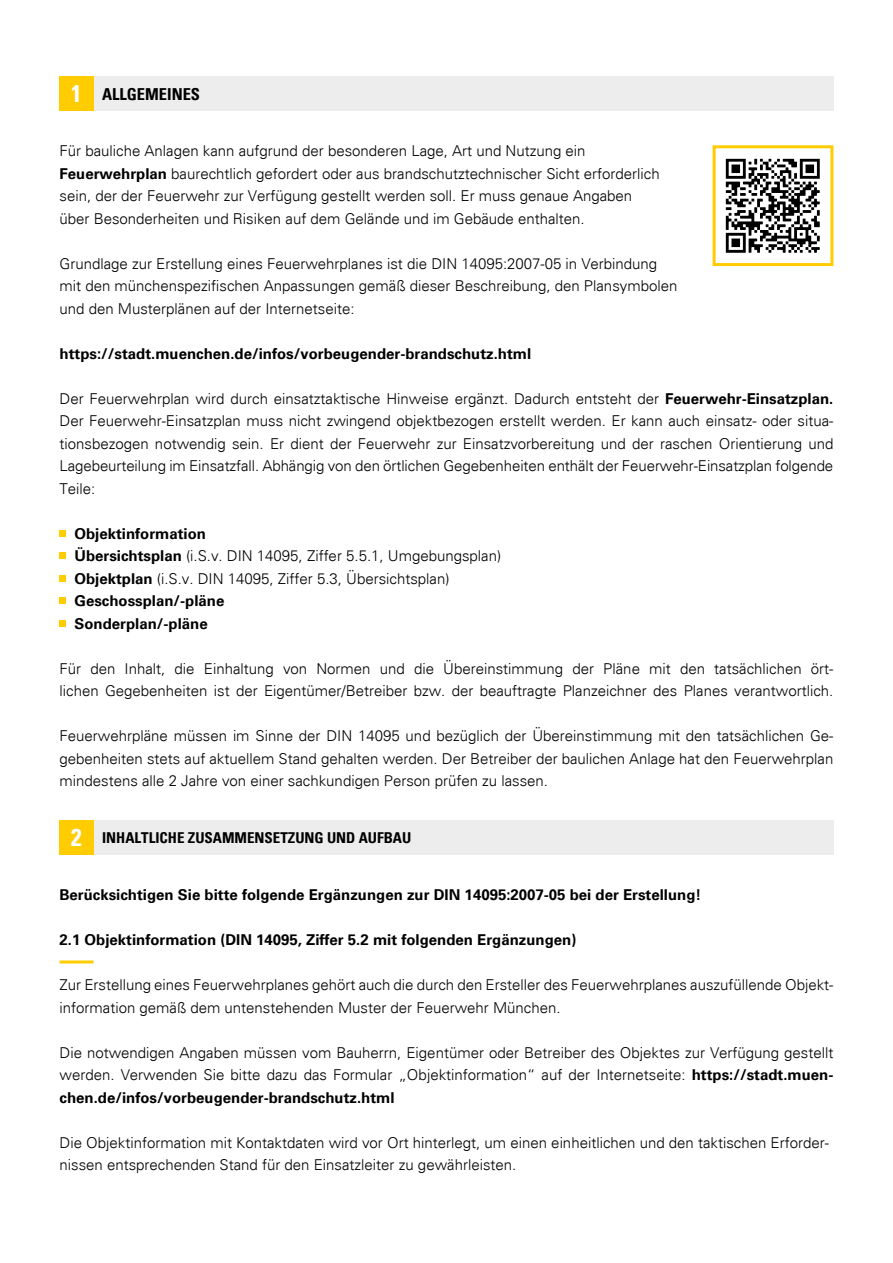
<style>
.page{position:relative;width:893px;height:1263px;background:#fff}
.page>*{position:absolute;margin:0;border:0;box-sizing:border-box;transform-origin:0 0}
.t1{font:700 condensed 16.5px "Univers";color:#000}
.t2{font:300 15px/22.5px "Univers";color:#000}
.t3{font:700 15px "Univers";color:#000}
.t4{font:700 condensed 15px "Univers";color:#000}
.s1{font-size:24px;color:#fff}
.s2{font-weight:700}
</style>
<div class="page">
<div style="left:94px;top:77px;width:739px;height:34px;background:#ededed"></div>
<div style="left:60px;top:77px;width:34px;height:34px;background:#fc0"></div>
<div style="left:94px;top:820px;width:739px;height:35px;background:#ededed"></div>
<div style="left:60px;top:820px;width:34px;height:35px;background:#fc0"></div>
<svg style="left:60px;top:530px;width:6px;height:6px"></svg>
<div style="left:60px;top:552px;width:6px;height:7px;background:#fc0"></div>
<svg style="left:60px;top:575px;width:6px;height:6px"></svg>
<div style="left:60px;top:597px;width:6px;height:7px;background:#fc0"></div>
<svg style="left:60px;top:620px;width:6px;height:6px"></svg>
<hr style="left:60px;top:960px;width:34px;height:3px;background:#fc0">
<img style="left:725px;top:158px;width:95px;height:95px">
<div style="left:713px;top:145px;width:120px;height:121px;border:3px solid #fc0"></div>
<p class="t1" style="left:71px;top:84px;width:130px"><span class="s1">1</span> ALLGEMEINES</p>
<p class="t2" style="left:60px;top:139px;width:602px">Für bauliche Anlagen kann aufgrund der besonderen Lage, Art und Nutzung ein <span class="s2">Feuerwehrplan</span> baurechtlich gefordert oder aus brandschutztechnischer Sicht erforderlich sein, der der Feuerwehr zur Verfügung gestellt werden soll. Er muss genaue Angaben über Besonderheiten und Risiken auf dem Gelände und im Gebäude enthalten.</p>
<p class="t2" style="left:60px;top:252px;width:619px">Grundlage zur Erstellung eines Feuerwehrplanes ist die DIN 14095:2007-05 in Verbindung mit den münchenspezifischen Anpassungen gemäß dieser Beschreibung, den Plansymbolen und den Musterplänen auf der Internetseite:</p>
<p class="t3" style="left:60px;top:344px;width:473px">https://stadt.muenchen.de/infos/vorbeugender-brandschutz.html</p>
<p class="t2" style="left:60px;top:387px;width:775px;text-align:justify">Der Feuerwehrplan wird durch einsatztaktische Hinweise ergänzt. Dadurch entsteht der <span class="s2">Feuerwehr-Einsatzplan.<br></span>Der Feuerwehr-Einsatzplan muss nicht zwingend objektbezogen erstellt werden. Er kann auch einsatz- oder situa&shy;tionsbezogen notwendig sein. Er dient der Feuerwehr zur Einsatzvorbereitung und der raschen Orientierung und Lagebeurteilung im Einsatzfall. Abhängig von den örtlichen Gegebenheiten enthält der Feuerwehr-Einsatzplan folgende Teile:</p>
<p class="t2" style="left:74px;top:522px;width:428px"><span class="s2">Objektinformation<br>Übersichtsplan</span> (i.S.v. DIN 14095, Ziffer 5.5.1, Umgebungsplan)<br><span class="s2">Objektplan</span> (i.S.v. DIN 14095, Ziffer 5.3, Übersichtsplan)<br><span class="s2">Geschossplan/-pläne<br>Sonderplan/-pläne</span></p>
<p class="t2" style="left:60px;top:657px;width:775px">Für den Inhalt, die Einhaltung von Normen und die Übereinstimmung der Pläne mit den tatsächlichen ört&shy;lichen Gegebenheiten ist der Eigentümer/Betreiber bzw. der beauftragte Planzeichner des Planes verantwortlich.</p>
<p class="t2" style="left:60px;top:724px;width:775px;text-align:justify">Feuerwehrpläne müssen im Sinne der DIN 14095 und bezüglich der Übereinstimmung mit den tatsächlichen Ge&shy;gebenheiten stets auf aktuellem Stand gehalten werden. Der Betreiber der baulichen Anlage hat den Feuerwehrplan mindestens alle 2 Jahre von einer sachkundigen Person prüfen zu lassen.</p>
<p class="t4" style="left:71px;top:828px;width:341px"><span class="s1">2</span> INHALTLICHE ZUSAMMENSETZUNG UND AUFBAU</p>
<p class="t3" style="left:60px;top:886px;width:643px">Berücksichtigen Sie bitte folgende Ergänzungen zur DIN 14095:2007-05 bei der Erstellung!</p>
<p class="t3" style="left:60px;top:931px;width:518px">2.1 Objektinformation (DIN 14095, Ziffer 5.2 mit folgenden Ergänzungen)</p>
<p class="t2" style="left:60px;top:973px;width:775px">Zur Erstellung eines Feuerwehrplanes gehört auch die durch den Ersteller des Feuerwehrplanes auszufüllende Objekt&shy;information gemäß dem untenstehenden Muster der Feuerwehr München.</p>
<p class="t2" style="left:60px;top:1041px;width:775px;text-align:justify">Die notwendigen Angaben müssen vom Bauherrn, Eigentümer oder Betreiber des Objektes zur Verfügung gestellt werden. Verwenden Sie bitte dazu das Formular „Objektinformation“ auf der Internetseite: <span class="s2">https://stadt.muen&shy;chen.de/infos/vorbeugender-brandschutz.html</span></p>
<p class="t2" style="left:60px;top:1131px;width:771px">Die Objektinformation mit Kontaktdaten wird vor Ort hinterlegt, um einen einheitlichen und den taktischen Erforder&shy;nissen entsprechenden Stand für den Einsatzleiter zu gewährleisten.</p>
</div>
